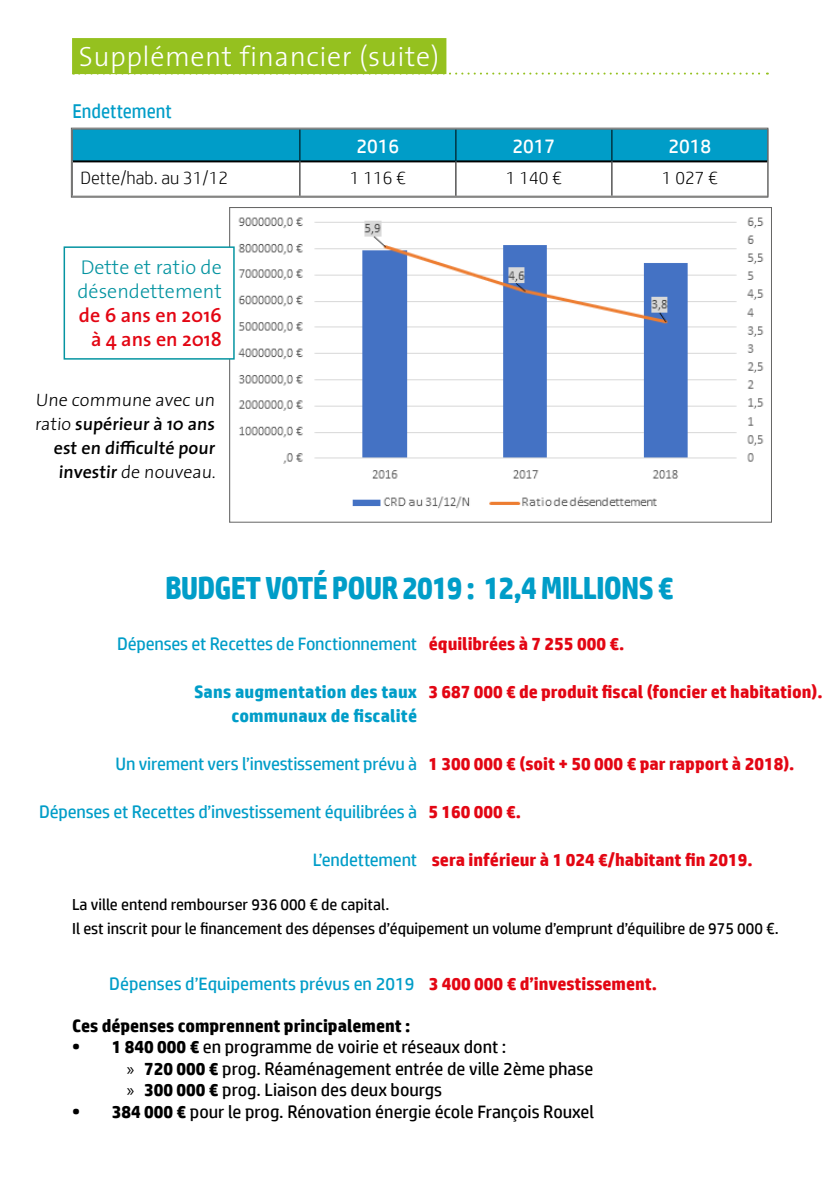
<style>
.page{position:relative;width:840px;height:1191px;background:#fff}
.page>*{position:absolute;margin:0;border:0;box-sizing:border-box;transform-origin:0 0}
.t1{font:700 32px "HP Simplified";letter-spacing:-.03em;color:#009dc8;scale:.92 1}
.t2{font:300 28px "The Sans";letter-spacing:.02em;color:#fff}
.t3{font:300 20px/24px "The Sans";color:#0594a1}
.t4{font:600 20px/24px "The Sans";color:#e30613;text-align:right}
.t5{font:20px "HP Simplified";color:#fff}
.t6{font:20px "HP Simplified";color:#009dc8;scale:.92 1}
.t7{font:18px "HP Simplified";letter-spacing:-.01em;color:#009dc8}
.t8{font:18px/21.6px "HP Simplified";color:#000}
.t9{font:700 18px "HP Simplified";color:#e30613}
.t10{font:600 18px/24px "The Sans";color:#000;text-align:right}
.t11{font:700 18px/24px "HP Simplified";letter-spacing:.01em;color:#009dc8;text-align:right}
.t12{font:700 18px "HP Simplified";color:#000}
.t13{font:300 18px "HP Simplified";color:#000}
.t14{font:16px/24px "HP Simplified";color:#000}
.s1{font-weight:300}
.s2{font-weight:700;color:#e30613}
.s3{font-weight:700}
.s4{font-family:"Myriad Pro"}
</style>
<div class="page">
<img style="left:234px;top:217px;width:530px;height:292px">
<svg style="left:73px;top:73px;width:694px;height:2px"></svg>
<div style="left:72px;top:38px;width:374px;height:36px;background:#95c11f"></div>
<div style="left:63px;top:246px;width:171px;height:114px;border:2px solid #0594a1"></div>
<div style="left:73px;top:130px;width:693px;height:30px;background:#009dc8"></div>
<hr style="left:73px;top:160px;width:226px;height:2px;background:#000">
<hr style="left:300px;top:160px;width:155px;height:2px;background:#000">
<hr style="left:456px;top:160px;width:155px;height:2px;background:#000">
<hr style="left:612px;top:160px;width:155px;height:2px;background:#000">
<hr style="left:299px;top:130px;width:1px;height:31px;background:#000">
<hr style="left:611px;top:130px;width:1px;height:31px;background:#000">
<hr style="left:299px;top:161px;width:1px;height:35px;background:#000">
<hr style="left:611px;top:161px;width:1px;height:35px;background:#000">
<hr style="left:455px;top:130px;width:1px;height:31px;background:#000">
<hr style="left:455px;top:161px;width:1px;height:35px;background:#000">
<div style="left:71px;top:128px;width:697px;height:70px;border:1px solid #666665"></div>
<h2 class="t2" style="left:79px;top:33px;width:362px">Supplément financier (suite)</h2>
<p class="t6" style="left:72px;top:99px;width:110px">Endettement</p>
<p class="t5" style="left:356px;top:135px;width:44px">2016</p>
<p class="t5" style="left:512px;top:135px;width:44px">2017</p>
<p class="t5" style="left:668px;top:135px;width:44px">2018</p>
<p class="t13" style="left:80px;top:168px;width:149px">Dette/hab. au 31/12</p>
<p class="t13" style="left:350px;top:168px;width:57px">1 116 €</p>
<p class="t13" style="left:505px;top:168px;width:57px">1 140 €</p>
<p class="t13" style="left:661px;top:168px;width:57px">1 027 €</p>
<p class="t3" style="left:77px;top:255px;width:146px">Dette et ratio de désendettement</p>
<p class="t4" style="left:79px;top:303px;width:144px">de 6 ans en 2016 à 4 ans en 2018</p>
<p class="t10" style="left:35px;top:387px;width:184px"><span class="s1">Une commune avec un ratio</span> supérieur à 10 ans est en difficulté pour investir <span class="s1">de nouveau.</span></p>
<h1 class="t1" style="left:165px;top:569px;width:553px">BUDGET VOTÉ POUR 2019 : 12,4 MILLIONS €</h1>
<p class="t7" style="left:117px;top:633px;width:301px">Dépenses et Recettes de Fonctionnement</p>
<p class="t11" style="left:194px;top:679px;width:224px">Sans augmentation des taux communaux de fiscalité</p>
<p class="t7" style="left:116px;top:753px;width:303px">Un virement vers l’investissement prévu à</p>
<p class="t7" style="left:39px;top:801px;width:379px">Dépenses et Recettes d’investissement équilibrées à</p>
<p class="t7" style="left:313px;top:849px;width:106px">L’endettement</p>
<p class="t9" style="left:428px;top:633px;width:197px">équilibrées à 7 255 000 €.</p>
<p class="t9" style="left:428px;top:681px;width:395px">3 687 000 € de produit fiscal (foncier et habitation).</p>
<p class="t9" style="left:428px;top:753px;width:367px">1 300 000 € (soit + 50 000 € par rapport à 2018).</p>
<p class="t9" style="left:428px;top:801px;width:94px">5 160 000 €.</p>
<p class="t9" style="left:431px;top:849px;width:322px">sera inférieur à 1 024 €/habitant fin 2019.</p>
<p class="t14" style="left:72px;top:891px;width:707px">La ville entend rembourser 936 000 € de capital.<br>Il est inscrit pour le financement des dépenses d’équipement un volume d’emprunt d’équilibre de 975 000 €.</p>
<p class="t7" style="left:109px;top:974px;width:549px">Dépenses d’Equipements prévus en 2019 <span class="s2">3 400 000 € d’investissement.</span></p>
<p class="t12" style="left:72px;top:1014px;width:339px">Ces dépenses comprennent principalement :</p>
<p class="t8" style="left:127px;top:1035px;width:468px;text-indent:-55px"><span class="s3">• 1 840 000 €</span> en programme de voirie et réseaux dont :<br><span class="s4">»</span> <span class="s3">720 000 €</span> prog. Réaménagement entrée de ville 2ème phase <span class="s4">»</span> <span class="s3">300 000 €</span> prog. Liaison des deux bourgs</p>
<p class="t8" style="left:72px;top:1100px;width:523px"><span class="s3">• 384 000 €</span> pour le prog. Rénovation énergie école François Rouxel</p>
</div>
